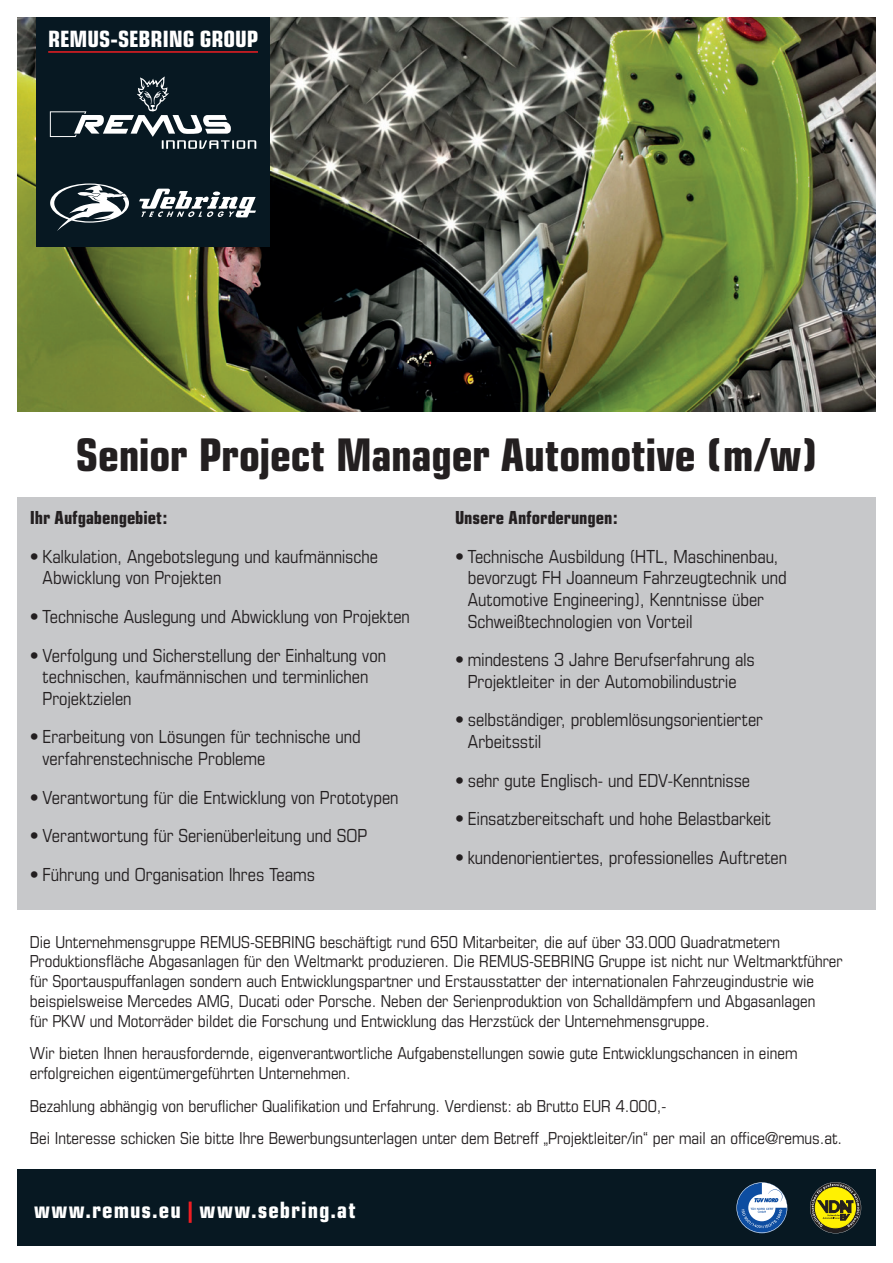
<style>
.page{position:relative;width:893px;height:1263px;background:#fff}
.page>*{position:absolute;margin:0;border:0;box-sizing:border-box;transform-origin:0 0}
.t1{font:700 condensed 45px "Eurostile";letter-spacing:-.005em;color:#231f20}
.t2{font:700 condensed 22.5px "Eurostile";letter-spacing:.04em;color:#fff}
.t3{font:700 condensed 22.5px "Eurostile";letter-spacing:-.005em;color:#fff}
.t4{font:condensed 18px/21.6px "Eurostile";color:#231f20}
.t5{font:700 condensed 18px "Eurostile";letter-spacing:-.005em;color:#231f20}
.t6{font:condensed 16.5px/19.8px "Eurostile";color:#231f20}
</style>
<div class="page">
<img style="left:17px;top:17px;width:859px;height:395px">
<div style="left:17px;top:1169px;width:859px;height:77px;background:#071822"></div>
<hr style="left:189px;top:1201px;width:3px;height:22px;background:#ee1d23">
<div style="left:36px;top:17px;width:234px;height:230px;background:#071822"></div>
<svg style="left:50px;top:77px;width:206px;height:72px"></svg>
<svg style="left:50px;top:183px;width:79px;height:48px"></svg>
<svg style="left:139px;top:189px;width:117px;height:28px"></svg>
<hr style="left:48px;top:51px;width:210px;height:2px;background:#ee1d23">
<svg style="left:736px;top:1182px;width:51px;height:51px"></svg>
<svg style="left:810px;top:1182px;width:51px;height:51px"></svg>
<div style="left:17px;top:497px;width:859px;height:413px;background:#c7c8ca"></div>
<h2 class="t3" style="left:48px;top:25px;width:211px">REMUS-SEBRING GROUP</h2>
<h1 class="t1" style="left:76px;top:428px;width:743px">Senior Project Manager Automotive (m/w)</h1>
<p class="t5" style="left:30px;top:507px;width:139px">Ihr Aufgabengebiet:</p>
<p class="t4" style="left:43px;top:545px;width:337px;text-indent:-13px">• Kalkulation, Angebotslegung und kaufmännische<br>Abwicklung von Projekten</p>
<p class="t4" style="left:30px;top:605px;width:382px">• Technische Auslegung und Abwicklung von Projekten</p>
<p class="t4" style="left:43px;top:644px;width:345px;text-indent:-13px">• Verfolgung und Sicherstellung der Einhaltung von technischen, kaufmännischen und terminlichen<br>Projektzielen</p>
<p class="t4" style="left:43px;top:726px;width:320px;text-indent:-13px">• Erarbeitung von Lösungen für technische und verfahrenstechnische Probleme</p>
<p class="t4" style="left:30px;top:786px;width:370px">• Verantwortung für die Entwicklung von Prototypen</p>
<p class="t4" style="left:30px;top:825px;width:339px">• Verantwortung für Serienüberleitung und SOP</p>
<p class="t4" style="left:30px;top:863px;width:287px">• Führung und Organisation Ihres Teams</p>
<p class="t5" style="left:455px;top:507px;width:164px">Unsere Anforderungen:</p>
<p class="t4" style="left:468px;top:545px;width:321px;text-indent:-13px">• Technische Ausbildung (HTL, Maschinenbau, bevorzugt FH Joanneum Fahrzeugtechnik und Automotive Engineering), Kenntnisse über Schweißtechnologien von Vorteil</p>
<p class="t4" style="left:455px;top:649px;width:301px;text-align:center">• mindestens 3 Jahre Berufserfahrung als<br>Projektleiter in der Automobilindustrie</p>
<p class="t4" style="left:468px;top:709px;width:297px;text-indent:-13px">• selbständiger, problemlösungsorientierter<br>Arbeitsstil</p>
<p class="t4" style="left:455px;top:769px;width:297px">• sehr gute Englisch- und EDV-Kenntnisse</p>
<p class="t4" style="left:455px;top:808px;width:317px">• Einsatzbereitschaft und hohe Belastbarkeit</p>
<p class="t4" style="left:455px;top:846px;width:334px">• kundenorientiertes, professionelles Auftreten</p>
<p class="t6" style="left:30px;top:931px;width:814px">Die Unternehmensgruppe REMUS-SEBRING beschäftigt rund 650 Mitarbeiter, die auf über 33.000 Quadratmetern Produktionsfläche Abgasanlagen für den Weltmarkt produzieren. Die REMUS-SEBRING Gruppe ist nicht nur Weltmarktführer für Sportauspuffanlagen sondern auch Entwicklungspartner und Erstausstatter der internationalen Fahrzeugindustrie wie beispielsweise Mercedes AMG, Ducati oder Porsche. Neben der Serienproduktion von Schalldämpfern und Abgasanlagen<br>für PKW und Motorräder bildet die Forschung und Entwicklung das Herzstück der Unternehmensgruppe.</p>
<p class="t6" style="left:30px;top:1043px;width:769px">Wir bieten Ihnen herausfordernde, eigenverantwortliche Aufgabenstellungen sowie gute Entwicklungschancen in einem erfolgreichen eigentümergeführten Unternehmen.</p>
<p class="t6" style="left:30px;top:1089px;width:814px;line-height:32.5px">Bezahlung abhängig von beruflicher Qualifikation und Erfahrung. Verdienst: ab Brutto EUR 4.000,-<br>Bei Interesse schicken Sie bitte Ihre Bewerbungsunterlagen unter dem Betreff „Projektleiter/in“ per mail an office@remus.at.</p>
<h2 class="t2" style="left:34px;top:1196px;width:323px">www.remus.eu www.sebring.at</h2>
</div>
